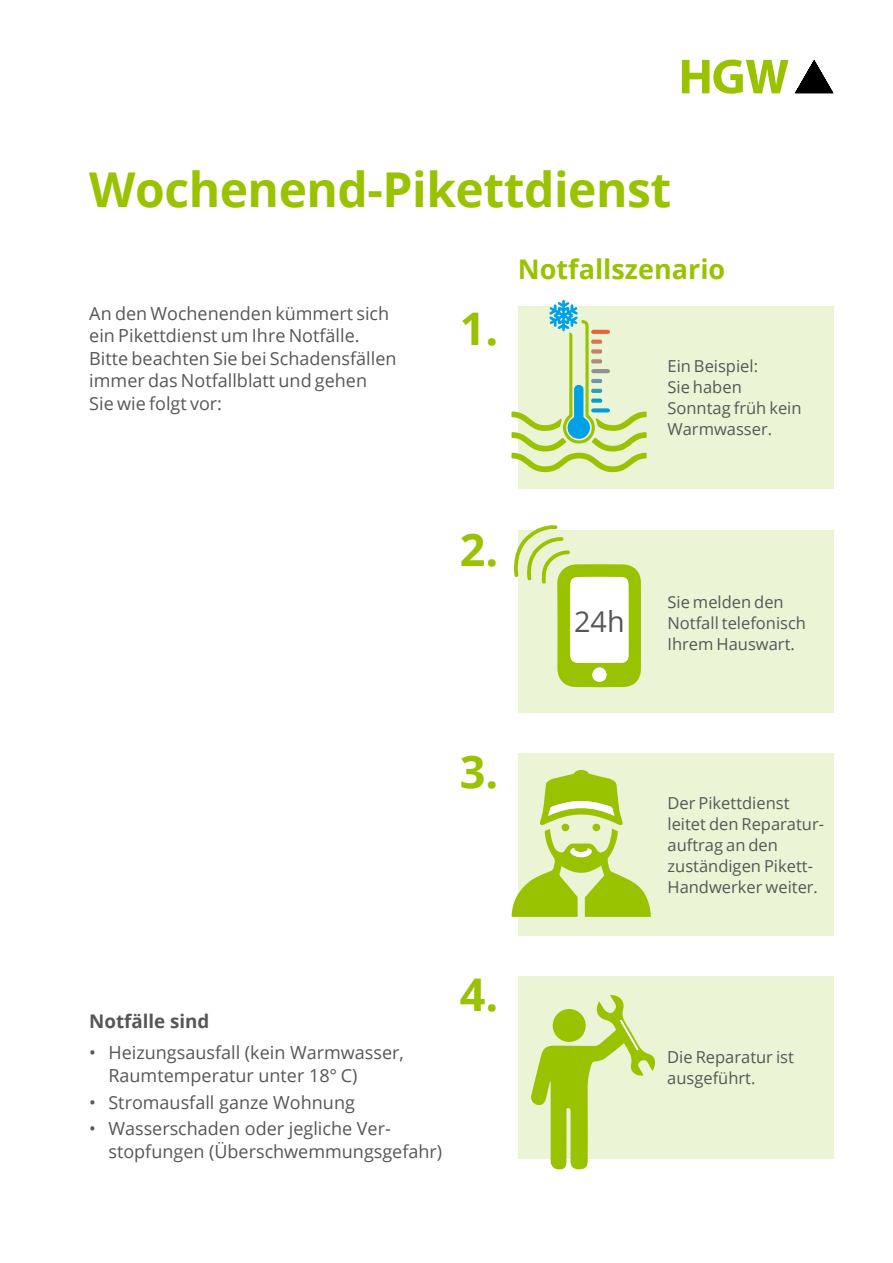
<style>
.page{position:relative;width:893px;height:1263px;background:#fff}
.page>*{position:absolute;margin:0;border:0;box-sizing:border-box;transform-origin:0 0}
.t1{font:700 48px "Open Sans";letter-spacing:-.01em;color:#99c200}
.t2{font:700 45px "Open Sans";color:#99c200}
.t3{font:28.8px "Open Sans";color:#555756}
.t4{font:700 27px "Open Sans";color:#99c200}
.t5{font:700 18.75px "Open Sans";color:#555756}
.t6{font:18px/22.5px "Open Sans";color:#555756}
.t7{font:16.5px/21px "Open Sans";color:#555756}
</style>
<div class="page">
<div style="left:518px;top:306px;width:315px;height:182px;background:#ebf4d5"></div>
<div style="left:518px;top:531px;width:315px;height:182px;background:#ebf4d5"></div>
<div style="left:518px;top:754px;width:315px;height:182px;background:#ebf4d5"></div>
<div style="left:518px;top:976px;width:315px;height:183px;background:#ebf4d5"></div>
<svg style="left:511px;top:300px;width:136px;height:172px"></svg>
<svg style="left:531px;top:995px;width:124px;height:175px"></svg>
<svg style="left:512px;top:770px;width:139px;height:147px"></svg>
<div style="left:562px;top:824px;width:7px;height:7px;background:#99c200;border-radius:50%"></div>
<div style="left:592px;top:824px;width:8px;height:7px;background:#99c200;border-radius:50%"></div>
<svg style="left:514px;top:525px;width:127px;height:162px"></svg>
<svg style="left:682px;top:60px;width:106px;height:34px"></svg>
<svg style="left:795px;top:60px;width:38px;height:33px"></svg>
<h1 class="t1" style="left:89px;top:155px;width:584px">Wochenend-Pikettdienst</h1>
<p class="t6" style="left:89px;top:302px;width:309px">An den Wochenenden kümmert sich ein Pikettdienst um Ihre Notfälle.<br>Bitte beachten Sie bei Schadensfällen immer das Notfallblatt und gehen<br>Sie wie folgt vor:</p>
<h2 class="t2" style="left:460px;top:297px;width:40px">1.</h2>
<h3 class="t4" style="left:518px;top:250px;width:209px">Notfallszenario</h3>
<p class="t7" style="left:667px;top:355px;width:136px">Ein Beispiel:<br>Sie haben<br>Sonntag früh kein<br>Warmwasser.</p>
<h2 class="t2" style="left:460px;top:518px;width:40px">2.</h2>
<h3 class="t3" style="left:574px;top:602px;width:52px">24h</h3>
<p class="t7" style="left:667px;top:591px;width:140px">Sie melden den<br>Notfall telefonisch<br>Ihrem Hauswart.</p>
<h2 class="t2" style="left:460px;top:739px;width:40px">3.</h2>
<p class="t5" style="left:89px;top:1008px;width:122px">Notfälle sind</p>
<p class="t6" style="left:108px;top:1041px;width:297px;text-indent:-19px">• Heizungsausfall (kein Warmwasser,<br>Raumtemperatur unter 18° C)</p>
<p class="t6" style="left:89px;top:1090px;width:267px">• Stromausfall ganze Wohnung</p>
<p class="t6" style="left:108px;top:1117px;width:335px;text-indent:-19px">• Wasserschaden oder jegliche Ver&shy;stopfungen (Überschwemmungsgefahr)</p>
<h2 class="t2" style="left:460px;top:963px;width:40px">4.</h2>
<p class="t7" style="left:667px;top:792px;width:158px">Der Pikettdienst leitet den Reparatur&shy;auftrag an den zuständigen Pikett-<br>Handwerker weiter.</p>
<p class="t7" style="left:667px;top:1046px;width:128px">Die Reparatur ist ausgeführt.</p>
</div>
